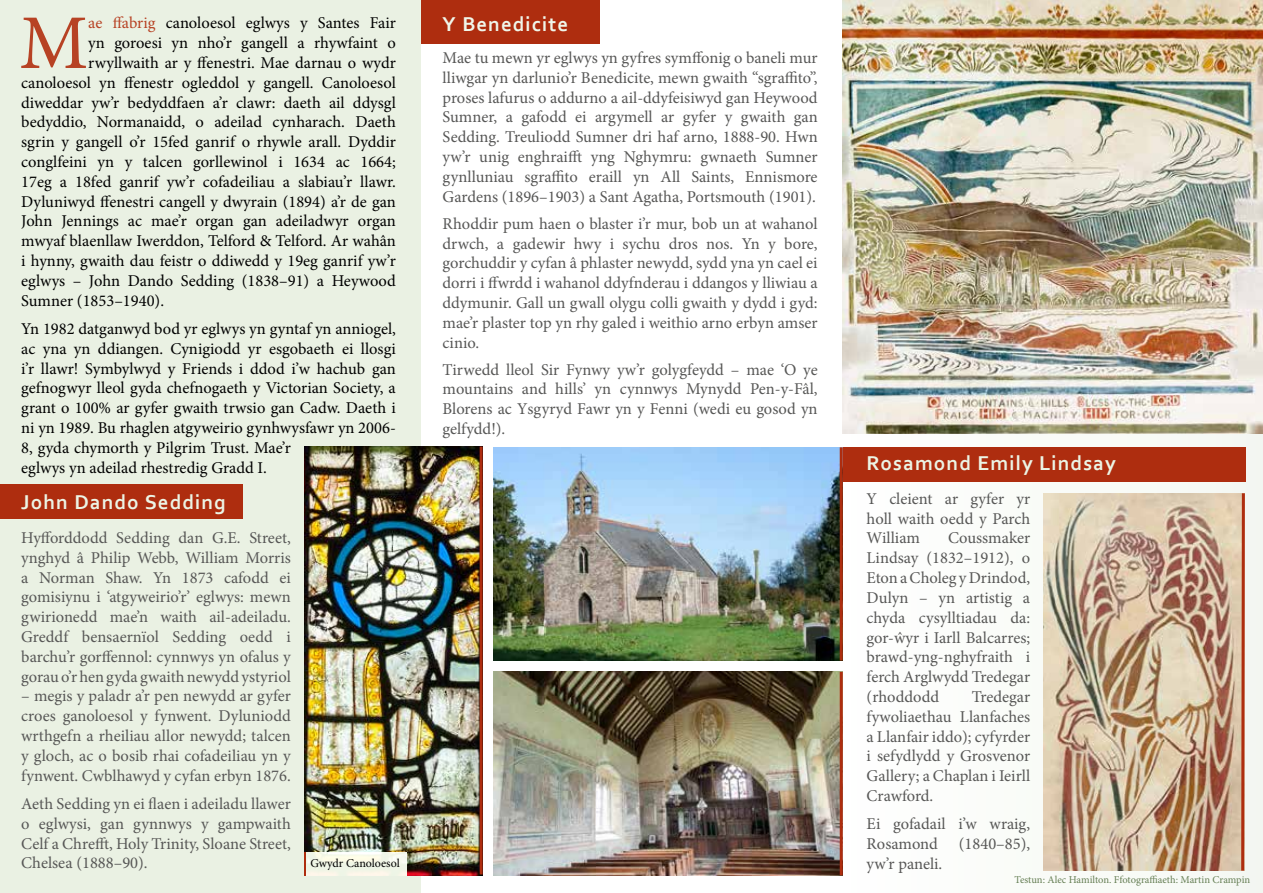
<style>
.page{position:relative;width:1263px;height:893px;background:#fff}
.page>*{position:absolute;margin:0;border:0;box-sizing:border-box;transform-origin:0 0}
.t1{font:77.4px "Minion Pro";color:#b74224}
.t2{font:700 21px "Corbel";letter-spacing:.05em;color:#ecf4e5}
.t3{font:700 21px "Corbel";letter-spacing:.05em;color:#f0f6ea}
.t4{font:16.5px/19.8px "Minion Pro";color:#575756;text-align:justify}
.t5{font:16.5px/19.8px "Minion Pro";color:#000}
.t6{font:12px "Minion Pro";color:#000}
.t7{font:10.5px "Minion Pro";color:#657e54}
.s1{color:#b74224}
</style>
<div class="page">
<div style="left:843px;top:0;width:420px;height:893px;background:#fbfcfa"></div>
<div style="left:842px;top:447px;width:404px;height:34px;background:#ae2d0f"></div>
<div style="left:0;top:0;width:421px;height:893px;background:#eaf1e3"></div>
<div style="left:421px;top:0;width:179px;height:44px;background:#ae2d0f"></div>
<div style="left:0;top:485px;width:242px;height:34px;background:#ae2d0f"></div>
<img style="left:1044px;top:493px;width:196px;height:378px">
<img style="left:842px;top:0;width:421px;height:433px">
<svg style="left:1240px;top:493px;width:5px;height:378px;background:#c06b4e"></svg>
<img style="left:304px;top:446px;width:179px;height:429px">
<img style="left:494px;top:447px;width:346px;height:213px">
<img style="left:494px;top:672px;width:346px;height:203px">
<div style="left:304px;top:852px;width:102px;height:23px;background:#ecf4e5"></div>
<svg style="left:304px;top:852px;width:1px;height:23px"></svg>
<hr style="left:840px;top:447px;width:3px;height:213px;background:#ae2d0f">
<hr style="left:840px;top:672px;width:3px;height:203px;background:#ae2d0f">
<hr style="left:480px;top:447px;width:3px;height:427px;background:#ae2d0f">
<h1 class="t1" style="left:19px;top:-9px;width:70px">M</h1>
<p class="t5" style="left:88px;top:13px;width:309px"><span class="s1">ae ffabrig</span> canoloesol eglwys y Santes Fair</p>
<p class="t5" style="left:88px;top:33px;width:309px">yn goroesi yn nho’r gangell a rhywfaint o</p>
<p class="t5" style="left:88px;top:53px;width:309px">rwyllwaith ar y ffenestri. Mae darnau o wydr</p>
<p class="t5" style="left:21px;top:73px;width:376px">canoloesol yn ffenestr ogleddol y gangell. Canoloesol</p>
<p class="t5" style="left:21px;top:92px;width:376px">diweddar yw’r bedyddfaen a’r clawr: daeth ail ddysgl</p>
<p class="t5" style="left:21px;top:112px;width:376px">bedyddio, Normanaidd, o adeilad cynharach. Daeth</p>
<p class="t5" style="left:21px;top:132px;width:376px">sgrin y gangell o’r 15fed ganrif o rhywle arall. Dyddir</p>
<p class="t5" style="left:21px;top:152px;width:376px">conglfeini yn y talcen gorllewinol i 1634 ac 1664;</p>
<p class="t5" style="left:21px;top:172px;width:376px">17eg a 18fed ganrif yw’r cofadeiliau a slabiau’r llawr.</p>
<p class="t5" style="left:21px;top:191px;width:376px">Dyluniwyd ffenestri cangell y dwyrain (1894) a’r de gan</p>
<p class="t5" style="left:21px;top:211px;width:376px">John Jennings ac mae’r organ gan adeiladwyr organ</p>
<p class="t5" style="left:21px;top:231px;width:376px">mwyaf blaenllaw Iwerddon, Telford &amp; Telford. Ar wahân</p>
<p class="t5" style="left:21px;top:251px;width:376px">i hynny, gwaith dau feistr o ddiwedd y 19eg ganrif yw’r</p>
<p class="t5" style="left:21px;top:271px;width:376px">eglwys – John Dando Sedding (1838–91) a Heywood</p>
<p class="t5" style="left:21px;top:290px;width:144px">Sumner (1853–1940).</p>
<p class="t5" style="left:21px;top:319px;width:376px">Yn 1982 datganwyd bod yr eglwys yn gyntaf yn anniogel, ac yna yn ddiangen. Cynigiodd yr esgobaeth ei llosgi i’r llawr! Symbylwyd y Friends i ddod i’w hachub gan gefnogwyr lleol gyda chefnogaeth y Victorian Society, a grant o 100% ar gyfer gwaith trwsio gan Cadw. Daeth i ni yn 1989. Bu rhaglen atgyweirio gynhwysfawr yn 2006- 8, gyda chymorth y Pilgrim Trust. Mae’r<br>eglwys yn adeilad rhestredig Gradd I.</p>
<p class="t2" style="left:21px;top:489px;width:206px">John Dando Sedding</p>
<p class="t4" style="left:21px;top:528px;width:271px">Hyfforddodd Sedding dan G.E. Street, ynghyd â Philip Webb, William Morris a Norman Shaw. Yn 1873 cafodd ei gomisiynu i ‘atgyweirio’r’ eglwys: mewn gwirionedd mae’n waith ail-adeiladu.<br>Greddf bensaernïol Sedding oedd i barchu’r gorffennol: cynnwys yn ofalus y gorau o’r hen gyda gwaith newydd ystyriol</p>
<p class="t4" style="left:21px;top:686px;width:271px">– megis y paladr a’r pen newydd ar gyfer croes ganoloesol y fynwent. Dyluniodd wrthgefn a rheiliau allor newydd; talcen y gloch, ac o bosib rhai cofadeiliau yn y fynwent. Cwblhawyd y cyfan erbyn 1876.</p>
<p class="t4" style="left:21px;top:794px;width:271px">Aeth Sedding yn ei flaen i adeiladu llawer o eglwysi, gan gynnwys y gampwaith Celf a Chrefft, Holy Trinity, Sloane Street, Chelsea (1888–90).</p>
<p class="t6" style="left:310px;top:855px;width:91px">Gwydr Canoloesol</p>
<p class="t3" style="left:443px;top:11px;width:127px">Y Benedicite</p>
<p class="t4" style="left:443px;top:48px;width:377px">Mae tu mewn yr eglwys yn gyfres symffonig o baneli mur lliwgar yn darlunio’r Benedicite, mewn gwaith “sgraffito”, proses lafurus o addurno a ail-ddyfeisiwyd gan Heywood Sumner, a gafodd ei argymell ar gyfer y gwaith gan Sedding. Treuliodd Sumner dri haf arno, 1888-90. Hwn yw’r unig enghraifft yng Nghymru: gwnaeth Sumner gynlluniau sgraffito eraill yn All Saints, Ennismore Gardens (1896–1903) a Sant Agatha, Portsmouth (1901).</p>
<p class="t4" style="left:443px;top:214px;width:377px">Rhoddir pum haen o blaster i’r mur, bob un at wahanol drwch, a gadewir hwy i sychu dros nos. Yn y bore, gorchuddir y cyfan â phlaster newydd, sydd yna yn cael ei dorri i ffwrdd i wahanol ddyfnderau i ddangos y lliwiau a ddymunir. Gall un gwall olygu colli gwaith y dydd i gyd: mae’r plaster top yn rhy galed i weithio arno erbyn amser cinio.</p>
<p class="t4" style="left:443px;top:359px;width:377px">Tirwedd lleol Sir Fynwy yw’r golygfeydd – mae ‘O ye mountains and hills’ yn cynnwys Mynydd Pen-y-Fâl, Blorens ac Ysgyryd Fawr yn y Fenni (wedi eu gosod yn gelfydd!).</p>
<p class="t2" style="left:867px;top:450px;width:251px">Rosamond Emily Lindsay</p>
<p class="t4" style="left:867px;top:489px;width:165px">Y cleient ar gyfer yr holl waith oedd y Parch William</p>
<p class="t4" style="left:867px;top:528px;width:165px;text-indent:81px">Coussmaker Lindsay (1832–1912), o Eton a Choleg y Drindod, Dulyn – yn artistig a chyda cysylltiadau da: gor-ŵyr i Iarll Balcarres; brawd-yng-nghyfraith i ferch Arglwydd Tredegar (rhoddodd</p>
<p class="t4" style="left:867px;top:687px;width:165px;text-indent:105px">Tredegar fywoliaethau Llanfaches a Llanfair iddo); cyfyrder i sefydlydd y Grosvenor Gallery; a Chaplan i Ieirll Crawford.</p>
<p class="t4" style="left:867px;top:814px;width:165px">Ei gofadail i’w wraig,<br>Rosamond</p>
<p class="t4" style="left:959px;top:834px;width:73px">(1840–85),</p>
<p class="t4" style="left:867px;top:854px;width:77px">yw’r paneli.</p>
<p class="t7" style="left:1014px;top:873px;width:237px">Testun: Alec Hamilton. Ffotograffiaeth: Martin Crampin</p>
</div>
